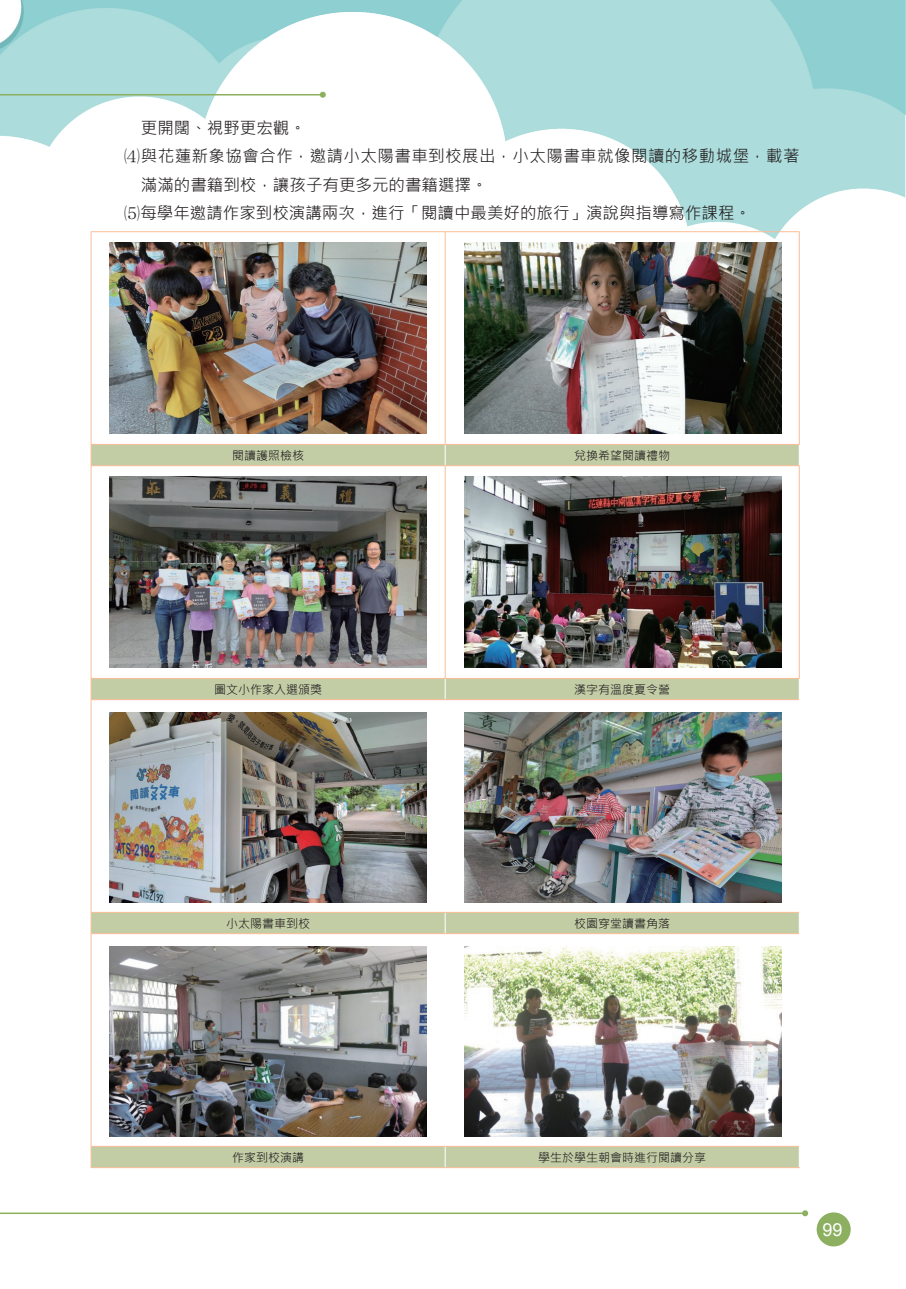
<style>
.page{position:relative;width:906px;height:1289px;background:#fff}
.page>*{position:absolute;margin:0;border:0;box-sizing:border-box;transform-origin:0 0}
.t1{font:18px "Arial";color:#fff}
.t2{font:16.5px "Microsoft Jheng Hei";color:#231f20}
.t3{font:16.5px "Microsoft Jheng Hei";letter-spacing:.025em;color:#231f20}
.t4{font:12px "Microsoft Jheng Hei";color:#231f20}
.s1{font-family:"MS Mincho"}
</style>
<div class="page">
<img style="left:0;top:0;width:906px;height:255px">
<div style="left:816px;top:1212px;width:34px;height:34px;background:#8cb060;border-radius:50%"></div>
<hr style="left:0;top:94px;width:323px;height:1px;background:#8cb060">
<svg style="left:320px;top:92px;width:6px;height:6px"></svg>
<hr style="left:0;top:1212px;width:805px;height:1px;background:#8cb060">
<svg style="left:802px;top:1210px;width:6px;height:6px"></svg>
<svg style="left:92px;top:445px;width:707px;height:722px"></svg>
<svg style="left:91px;top:445px;width:1px;height:20px"></svg>
<svg style="left:91px;top:679px;width:1px;height:20px"></svg>
<hr style="left:91px;top:699px;width:1px;height:213px;background:#fabd96">
<svg style="left:91px;top:913px;width:1px;height:20px"></svg>
<hr style="left:91px;top:933px;width:1px;height:213px;background:#fabd96">
<svg style="left:91px;top:1146px;width:1px;height:21px"></svg>
<svg style="left:445px;top:445px;width:1px;height:20px"></svg>
<svg style="left:445px;top:679px;width:1px;height:20px"></svg>
<hr style="left:445px;top:700px;width:1px;height:212px;background:#fff">
<svg style="left:445px;top:913px;width:1px;height:20px"></svg>
<hr style="left:445px;top:934px;width:1px;height:211px;background:#fff">
<svg style="left:445px;top:1146px;width:1px;height:21px"></svg>
<hr style="left:91px;top:232px;width:1px;height:212px;background:#fabd96">
<hr style="left:91px;top:231px;width:354px;height:1px;background:#fabd96">
<hr style="left:445px;top:231px;width:354px;height:1px;background:#fabd96">
<hr style="left:445px;top:232px;width:1px;height:212px;background:#fabd96">
<hr style="left:799px;top:232px;width:1px;height:212px;background:#fabd96">
<hr style="left:91px;top:444px;width:354px;height:1px;background:#fabd96">
<hr style="left:91px;top:678px;width:354px;height:1px;background:#fabd96">
<hr style="left:445px;top:444px;width:354px;height:1px;background:#fabd96">
<hr style="left:445px;top:678px;width:354px;height:1px;background:#fabd96">
<hr style="left:91px;top:466px;width:1px;height:212px;background:#fabd96">
<hr style="left:91px;top:465px;width:354px;height:1px;background:#fabd96">
<hr style="left:91px;top:699px;width:354px;height:1px;background:#fabd96">
<hr style="left:91px;top:912px;width:354px;height:1px;background:#fabd96">
<hr style="left:91px;top:933px;width:354px;height:1px;background:#fabd96">
<hr style="left:91px;top:1145px;width:354px;height:1px;background:#fabd96">
<hr style="left:91px;top:1167px;width:354px;height:1px;background:#fabd96">
<hr style="left:445px;top:465px;width:354px;height:1px;background:#fabd96">
<hr style="left:445px;top:699px;width:354px;height:1px;background:#fabd96">
<hr style="left:445px;top:912px;width:354px;height:1px;background:#fabd96">
<hr style="left:445px;top:933px;width:354px;height:1px;background:#fabd96">
<hr style="left:445px;top:1145px;width:354px;height:1px;background:#fabd96">
<hr style="left:445px;top:1167px;width:354px;height:1px;background:#fabd96">
<hr style="left:445px;top:466px;width:1px;height:212px;background:#fabd96">
<hr style="left:799px;top:466px;width:1px;height:212px;background:#fabd96">
<img style="left:109px;top:243px;width:318px;height:190px">
<img style="left:109px;top:477px;width:318px;height:190px">
<img style="left:109px;top:712px;width:318px;height:190px">
<img style="left:109px;top:946px;width:318px;height:190px">
<img style="left:464px;top:243px;width:317px;height:190px">
<img style="left:464px;top:477px;width:317px;height:190px">
<img style="left:464px;top:712px;width:317px;height:190px">
<img style="left:464px;top:946px;width:317px;height:190px">
<p class="t2" style="left:141px;top:117px;width:167px">更開闊、視野更宏觀。</p>
<p class="t3" style="left:124px;top:146px;width:677px"><span class="s1">⑷</span>與花蓮新象協會合作，邀請小太陽書車到校展出，小太陽書車就像閱讀的移動城堡，載著</p>
<p class="t2" style="left:141px;top:174px;width:348px">滿滿的書籍到校，讓孩子有更多元的書籍選擇。</p>
<p class="t2" style="left:124px;top:203px;width:629px"><span class="s1">⑸</span>每學年邀請作家到校演講兩次，進行「閱讀中最美好的旅行」演說與指導寫作課程。</p>
<p class="t4" style="left:232px;top:448px;width:73px">閱讀護照檢核</p>
<p class="t4" style="left:574px;top:448px;width:97px">兌換希望閱讀禮物</p>
<p class="t4" style="left:214px;top:681px;width:109px">圖文小作家入選頒獎</p>
<p class="t4" style="left:574px;top:681px;width:97px">漢字有溫度夏令營</p>
<p class="t4" style="left:226px;top:915px;width:85px">小太陽書車到校</p>
<p class="t4" style="left:574px;top:915px;width:97px">校園穿堂讀書角落</p>
<p class="t4" style="left:232px;top:1149px;width:73px">作家到校演講</p>
<p class="t4" style="left:538px;top:1149px;width:169px">學生於學生朝會時進行閱讀分享</p>
<p class="t1" style="left:822px;top:1217px;width:22px">99</p>
</div>
